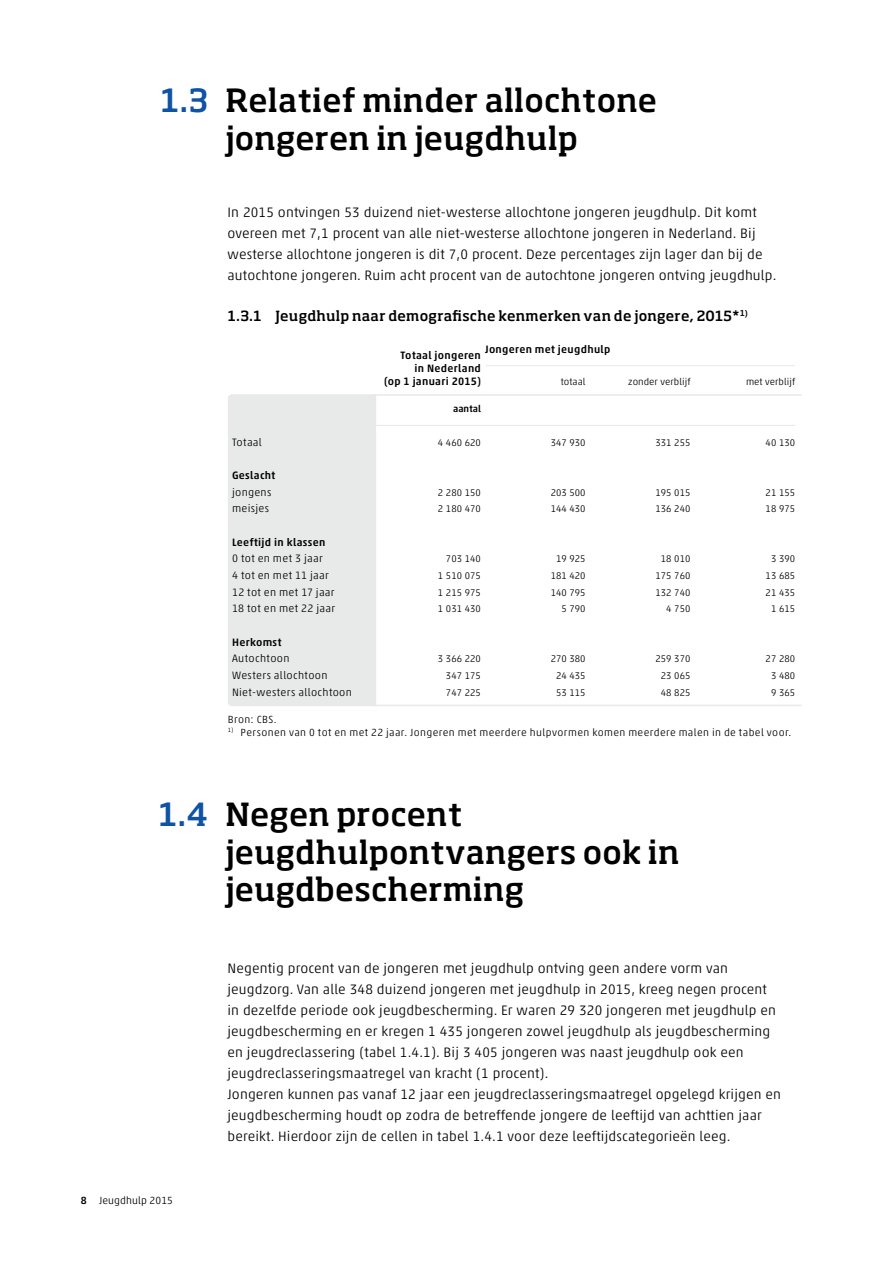
<style>
.page{position:relative;width:893px;height:1263px;background:#fff}
.page>*{position:absolute;margin:0;border:0;box-sizing:border-box;transform-origin:0 0}
.t1{font:500 31.5px/37.5px "Soho Pro";letter-spacing:.005em;color:#000;text-align:center}
.t2{font:300 13.8px/21px "Akko Pro";letter-spacing:.01em;color:#000}
.t3{font:500 13.8px "Soho Pro";letter-spacing:.015em;color:#000}
.t4{font:300 10.8px "Akko Pro";letter-spacing:.03em;color:#000}
.t5{font:500 10.8px/13px "Akko Pro";letter-spacing:.03em;color:#000;text-align:right}
.t6{font:300 10.5px "Akko Pro";letter-spacing:.035em;color:#000}
.t7{font:300 10.5px "Akko Pro";letter-spacing:.01em;color:#000}
.t8{font:300 9.75px "Akko Pro";letter-spacing:.005em;color:#000}
.t9{font:500 9.75px "Akko Pro";letter-spacing:.005em;color:#000}
.s1{color:#0e53a4}
.s2{font-weight:500}
</style>
<div class="page">
<div style="left:228px;top:400px;width:148px;height:306px;background:#e8e9e9"></div>
<hr style="left:486px;top:365px;width:309px;height:1px;background:#e8e9e9">
<div style="left:232px;top:394px;width:144px;height:6px;background:#e8e9e9"></div>
<svg style="left:228px;top:394px;width:4px;height:6px"></svg>
<hr style="left:372px;top:394px;width:429px;height:2px;background:#e8e9e9">
<hr style="left:376px;top:425px;width:419px;height:1px;background:#e8e9e9">
<svg style="left:228px;top:702px;width:4px;height:4px"></svg>
<hr style="left:372px;top:705px;width:429px;height:1px;background:#e8e9e9">
<h1 class="t1" style="left:161px;top:80px;width:498px"><span class="s1">1.3</span> Relatief minder allochtone jongeren in jeugdhulp</h1>
<p class="t2" style="left:227px;top:202px;width:551px">In 2015 ontvingen 53 duizend niet-westerse allochtone jongeren jeugdhulp. Dit komt overeen met 7,1 procent van alle niet-westerse allochtone jongeren in Nederland. Bij westerse allochtone jongeren is dit 7,0 procent. Deze percentages zijn lager dan bij de autochtone jongeren. Ruim acht procent van de autochtone jongeren ontving jeugdhulp.</p>
<p class="t3" style="left:228px;top:306px;width:522px">1.3.1 Jeugdhulp naar demografische kenmerken van de jongere, 2015*<sup>1)</sup></p>
<p class="t5" style="left:384px;top:348px;width:98px">Totaal jongeren<br>in Nederland<br>(op 1 januari 2015)</p>
<p class="t5" style="left:485px;top:343px;width:127px">Jongeren met jeugdhulp</p>
<p class="t8" style="left:561px;top:376px;width:26px">totaal</p>
<p class="t8" style="left:628px;top:376px;width:64px">zonder verblijf</p>
<p class="t8" style="left:746px;top:376px;width:51px">met verblijf</p>
<p class="t9" style="left:453px;top:403px;width:29px">aantal</p>
<p class="t4" style="left:232px;top:435px;width:31px">Totaal</p>
<p class="t8" style="left:438px;top:436px;width:44px">4 460 620</p>
<p class="t8" style="left:551px;top:436px;width:37px">347 930</p>
<p class="t8" style="left:655px;top:436px;width:37px">331 255</p>
<p class="t8" style="left:766px;top:436px;width:31px">40 130</p>
<p class="t5" style="left:232px;top:468px;width:45px">Geslacht</p>
<p class="t4" style="left:232px;top:485px;width:41px">jongens</p>
<p class="t8" style="left:438px;top:486px;width:44px">2 280 150</p>
<p class="t8" style="left:551px;top:486px;width:37px">203 500</p>
<p class="t8" style="left:655px;top:486px;width:37px">195 015</p>
<p class="t8" style="left:766px;top:486px;width:31px">21 155</p>
<p class="t4" style="left:232px;top:502px;width:38px">meisjes</p>
<p class="t8" style="left:438px;top:503px;width:44px">2 180 470</p>
<p class="t8" style="left:551px;top:503px;width:37px">144 430</p>
<p class="t8" style="left:655px;top:503px;width:37px">136 240</p>
<p class="t8" style="left:766px;top:503px;width:31px">18 975</p>
<p class="t5" style="left:232px;top:535px;width:95px">Leeftijd in klassen</p>
<p class="t4" style="left:232px;top:552px;width:92px">0 tot en met 3 jaar</p>
<p class="t8" style="left:446px;top:553px;width:37px">703 140</p>
<p class="t8" style="left:556px;top:553px;width:31px">19 925</p>
<p class="t8" style="left:661px;top:553px;width:31px">18 010</p>
<p class="t8" style="left:771px;top:553px;width:26px">3 390</p>
<p class="t4" style="left:232px;top:569px;width:98px">4 tot en met 11 jaar</p>
<p class="t8" style="left:438px;top:570px;width:44px">1 510 075</p>
<p class="t8" style="left:551px;top:570px;width:37px">181 420</p>
<p class="t8" style="left:655px;top:570px;width:37px">175 760</p>
<p class="t8" style="left:766px;top:570px;width:31px">13 685</p>
<p class="t4" style="left:232px;top:585px;width:104px">12 tot en met 17 jaar</p>
<p class="t8" style="left:438px;top:586px;width:44px">1 215 975</p>
<p class="t8" style="left:551px;top:586px;width:37px">140 795</p>
<p class="t8" style="left:655px;top:586px;width:37px">132 740</p>
<p class="t8" style="left:766px;top:586px;width:31px">21 435</p>
<p class="t4" style="left:232px;top:602px;width:105px">18 tot en met 22 jaar</p>
<p class="t8" style="left:438px;top:603px;width:44px">1 031 430</p>
<p class="t8" style="left:561px;top:603px;width:26px">5 790</p>
<p class="t8" style="left:666px;top:603px;width:26px">4 750</p>
<p class="t8" style="left:771px;top:603px;width:26px">1 615</p>
<p class="t5" style="left:232px;top:635px;width:51px">Herkomst</p>
<p class="t4" style="left:232px;top:652px;width:59px">Autochtoon</p>
<p class="t8" style="left:438px;top:653px;width:44px">3 366 220</p>
<p class="t8" style="left:551px;top:653px;width:37px">270 380</p>
<p class="t8" style="left:655px;top:653px;width:37px">259 370</p>
<p class="t8" style="left:766px;top:653px;width:31px">27 280</p>
<p class="t4" style="left:232px;top:669px;width:97px">Westers allochtoon</p>
<p class="t8" style="left:446px;top:670px;width:37px">347 175</p>
<p class="t8" style="left:556px;top:670px;width:31px">24 435</p>
<p class="t8" style="left:661px;top:670px;width:31px">23 065</p>
<p class="t8" style="left:771px;top:670px;width:26px">3 480</p>
<p class="t4" style="left:232px;top:685px;width:121px">Niet-westers allochtoon</p>
<p class="t8" style="left:446px;top:686px;width:37px">747 225</p>
<p class="t8" style="left:556px;top:686px;width:31px">53 115</p>
<p class="t8" style="left:661px;top:686px;width:31px">48 825</p>
<p class="t8" style="left:771px;top:686px;width:26px">9 365</p>
<p class="t6" style="left:228px;top:713px;width:50px">Bron: CBS.</p>
<p class="t6" style="left:228px;top:726px;width:565px"><sup>1)</sup> Personen van 0 tot en met 22 jaar. Jongeren met meerdere hulpvormen komen meerdere malen in de tabel voor.</p>
<h1 class="t1" style="left:225px;top:794px;width:456px;text-align:left;text-indent:-66px"><span class="s1">1.4</span> Negen procent jeugdhulpontvangers ook in jeugdbescherming</h1>
<p class="t7" style="left:81px;top:1194px;width:94px"><span class="s2">8</span> Jeugdhulp 2015</p>
<p class="t2" style="left:227px;top:958px;width:555px">Negentig procent van de jongeren met jeugdhulp ontving geen andere vorm van jeugdzorg. Van alle 348 duizend jongeren met jeugdhulp in 2015, kreeg negen procent in dezelfde periode ook jeugdbescherming. Er waren 29 320 jongeren met jeugdhulp en jeugdbescherming en er kregen 1 435 jongeren zowel jeugdhulp als jeugdbescherming en jeugdreclassering (tabel 1.4.1). Bij 3 405 jongeren was naast jeugdhulp ook een jeugdreclasseringsmaatregel van kracht (1 procent).<br>Jongeren kunnen pas vanaf 12 jaar een jeugdreclasseringsmaatregel opgelegd krijgen en jeugdbescherming houdt op zodra de betreffende jongere de leeftijd van achttien jaar bereikt. Hierdoor zijn de cellen in tabel 1.4.1 voor deze leeftijdscategorieën leeg.</p>
</div>
